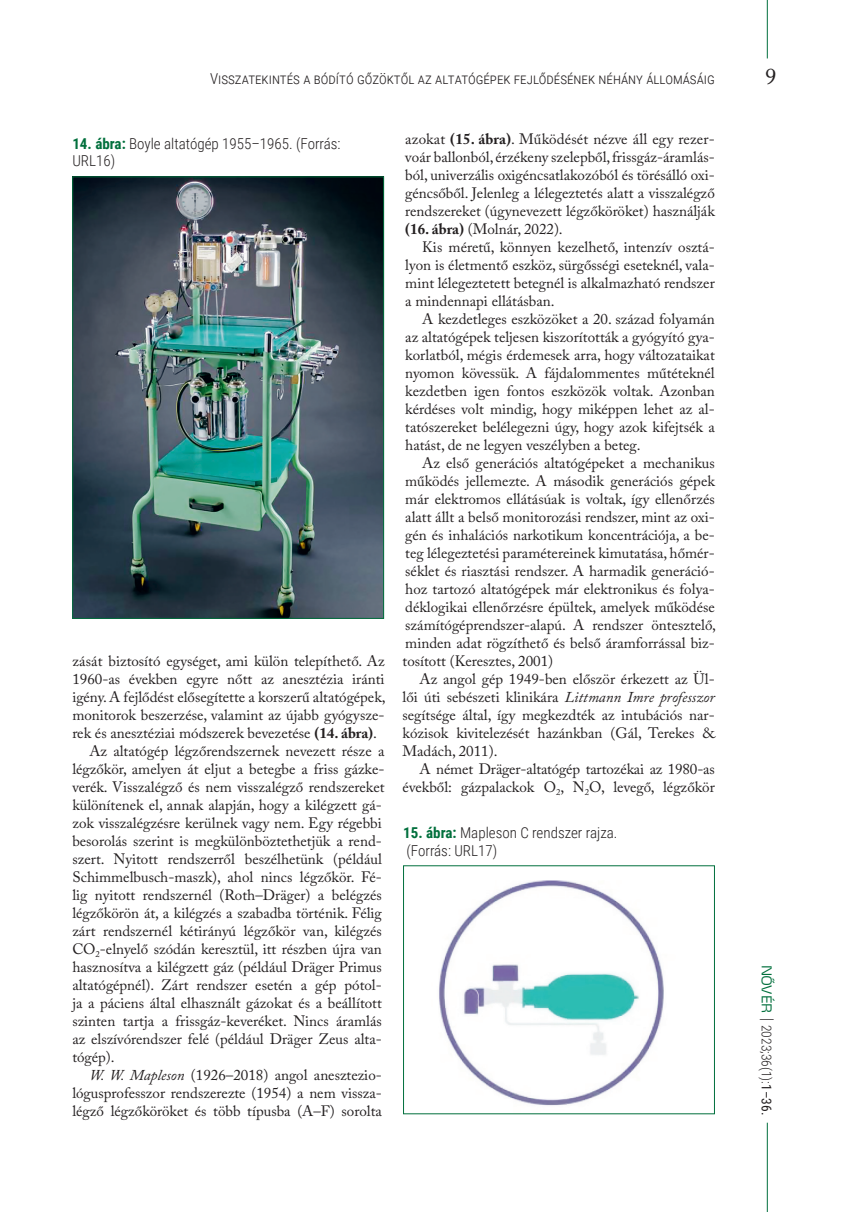
<style>
.page{position:relative;width:851px;height:1212px;background:#fff}
.page>*{position:absolute;margin:0;border:0;box-sizing:border-box;transform-origin:0 0}
.t1{font:22.5px "Adobe Caslon Pro";color:#231f20}
.t2{font:15px/18px "Adobe Caslon Pro";color:#231f20;text-align:justify}
.List_Paragraph{font:300 15px/18px "Roboto Condensed";color:#231f20}
.t3{font:300 13.5px "Roboto Condensed";color:#231f20}
.s1{font-weight:700;color:#006f3c}
.s2{font-weight:700}
.s3{font-style:italic}
.s4{font-family:"Max OT";color:#006f3c}
.s5{font-family:"Adobe Caslon Pro";font-weight:400}
.s6{font-weight:400}
</style>
<div class="page">
<hr style="left:766px;top:1123px;width:1px;height:89px;background:#006f3c">
<hr style="left:766px;top:0;width:1px;height:58px;background:#006f3c">
<img style="left:439px;top:880px;width:225px;height:226px">
<img style="left:74px;top:178px;width:308px;height:439px">
<div style="left:72px;top:176px;width:312px;height:443px;border:1px solid #006f3c"></div>
<p class="List_Paragraph" style="left:210px;top:69px;width:506px">Visszatekintés a bódító gőzöktől az altatógépek fejlődésének néhány állomásáig</p>
<h1 class="t1" style="left:765px;top:63px;width:13px">9</h1>
<p class="List_Paragraph" style="left:72px;top:135px;width:270px;line-height:16.2px"><span class="s1">14. ábra:</span> Boyle altatógép 1955–1965. (Forrás:<br>URL16)</p>
<p class="t2" style="left:72px;top:652px;width:315px">zását biztosító egységet, ami külön telepíthető. Az 1960-as években egyre nőtt az anesztézia iránti igény. A fejlődést elősegítette a korszerű altatógépek, monitorok beszerzése, valamint az újabb gyógysze&shy;rek és anesztéziai módszerek bevezetése <span class="s2">(14. ábra)</span>.</p>
<p class="t2" style="left:72px;top:742px;width:314px;text-align:left;text-indent:17px">Az altatógép légzőrendszernek nevezett része a légzőkör, amelyen át eljut a betegbe a friss gázke&shy;verék. Visszalégző és nem visszalégző rendszereket különítenek el, annak alapján, hogy a kilégzett gá&shy;zok visszalégzésre kerülnek vagy nem. Egy régebbi besorolás szerint is megkülönböztethetjük a rend&shy;szert. Nyitott rendszerről beszélhetünk (például Schimmelbusch-maszk), ahol nincs légzőkör. Fé&shy;lig nyitott rendszernél (Roth–Dräger) a belégzés légzőkörön át, a kilégzés a szabadba történik. Félig zárt rendszernél kétirányú légzőkör van, kilégzés CO<sub>2</sub>-elnyelő szódán keresztül, itt részben újra van hasznosítva a kilégzett gáz (például Dräger Primus altatógépnél). Zárt rendszer esetén a gép pótol&shy;ja a páciens által elhasznált gázokat és a beállított szinten tartja a frissgáz-keveréket. Nincs áramlás az elszívórendszer felé (például Dräger Zeus alta&shy;tógép).</p>
<p class="t2" style="left:72px;top:1066px;width:311px;text-align:left;text-indent:17px"><span class="s3">W. W. Mapleson</span> (1926–2018) angol anesztezio-- lógusprofesszor rendszerezte (1954) a nem vissza&shy;légző légzőköröket és több típusba (A–F) sorolta</p>
<p class="t2" style="left:405px;top:130px;width:311px">azokat <span class="s2">(15. ábra)</span>. Működését nézve áll egy rezer&shy;voár ballonból, érzékeny szelepből, frissgáz-áramlás&shy;ból, univerzális oxigéncsatlakozóból és törésálló oxi&shy;géncsőből. Jelenleg a lélegeztetés alatt a visszalégző rendszereket (úgynevezett légzőköröket) használják <span class="s2">(16. ábra)</span> (Molnár, 2022).</p>
<p class="t2" style="left:405px;top:238px;width:311px;text-indent:17px">Kis méretű, könnyen kezelhető, intenzív osztá&shy;lyon is életmentő eszköz, sürgősségi eseteknél, vala&shy;mint lélegeztetett betegnél is alkalmazható rendszer a mindennapi ellátásban.</p>
<p class="t2" style="left:405px;top:310px;width:311px;text-indent:17px">A kezdetleges eszközöket a 20. század folyamán az altatógépek teljesen kiszorították a gyógyító gya&shy;korlatból, mégis érdemesek arra, hogy változataikat nyomon kövessük. A fájdalommentes műtéteknél kezdetben igen fontos eszközök voltak. Azonban kérdéses volt mindig, hogy miképpen lehet az al&shy;tatószereket belélegezni úgy, hogy azok kifejtsék a hatást, de ne legyen veszélyben a beteg.</p>
<p class="t2" style="left:402px;top:454px;width:315px;text-indent:20px">Az első generációs altatógépeket a mechanikus működés jellemezte. A második generációs gépek már elektromos ellátásúak is voltak, így ellenőrzés alatt állt a belső monitorozási rendszer, mint az oxi&shy;gén és inhalációs narkotikum koncentrációja, a be&shy;teg lélegeztetési paramétereinek kimutatása, hőmér&shy;séklet és riasztási rendszer. A harmadik generáció&shy;hoz tartozó altatógépek már elektronikus és folya&shy;déklogikai ellenőrzésre épültek, amelyek működése számítógéprendszer-alapú. A rendszer öntesztelő, minden adat rögzíthető és belső áramforrással biz&shy;tosított (Keresztes, 2001)</p>
<p class="t2" style="left:402px;top:670px;width:314px;text-indent:17px">Az angol gép 1949-ben először érkezett az Ül&shy;lői úti sebészeti klinikára <span class="s3">Littmann Imre professzor </span>segítsége által, így megkezdték az intubációs nar&shy;kózisok kivitelezését hazánkban (Gál, Terekes &amp; Madách, 2011).</p>
<p class="t2" style="left:402px;top:760px;width:314px;text-align:right">A német Dräger-altatógép tartozékai az 1980-as évekből: gázpalackok O<sub>2</sub>, N<sub>2</sub>O, levegő, légzőkör</p>
<p class="List_Paragraph" style="left:403px;top:823px;width:213px"><span class="s1">15. ábra:</span> Mapleson C rendszer rajza. (Forrás: URL17)</p>
<p class="t3" style="left:776px;top:965px;width:152px;rotate:90deg"><span class="s4">NŐVÉR</span> <span class="s5">|</span> 2023;36(1):<span class="s6">1–36.</span></p>
</div>
